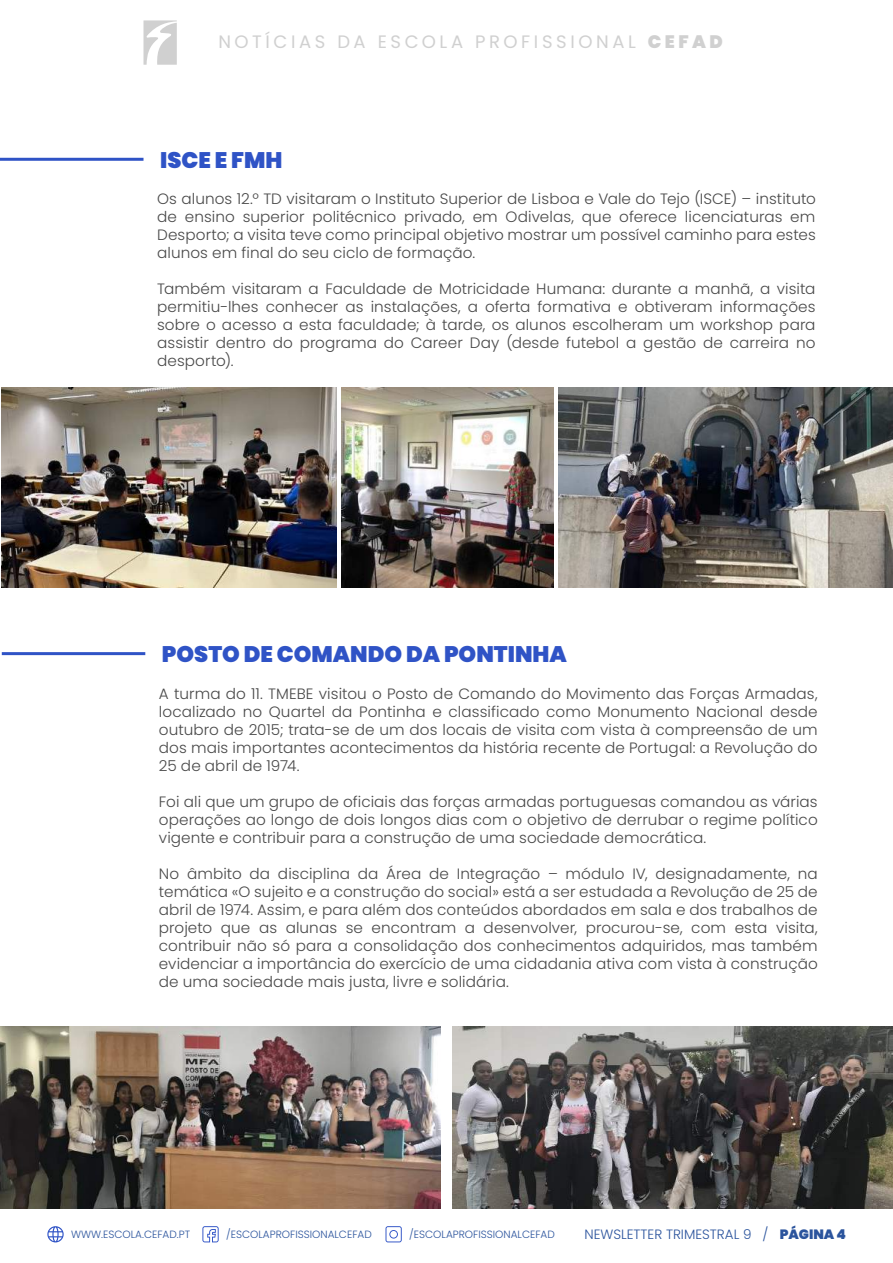
<style>
.page{position:relative;width:893px;height:1263px;background:#fff}
.page>*{position:absolute;margin:0;border:0;box-sizing:border-box;transform-origin:0 0}
.t1{font:900 22.5px "Poppins";color:#2f53c6}
.t2{font:18px "Poppins";letter-spacing:.2em;color:#d0d0d0}
.t3{font:300 15px/18px "Poppins";letter-spacing:.005em;color:#494949;text-align:justify}
.t4{font:300 13.5px "Poppins";color:#2b549d}
.t5{font:300 10.5px "Poppins";color:#2b549d}
.s1{font-weight:900}
</style>
<div class="page">
<svg style="left:47px;top:1226px;width:17px;height:16px"></svg>
<svg style="left:202px;top:1226px;width:17px;height:16px"></svg>
<svg style="left:385px;top:1226px;width:17px;height:16px"></svg>
<svg style="left:144px;top:20px;width:33px;height:45px"></svg>
<hr style="left:0;top:158px;width:144px;height:3px;background:#2f53c6">
<hr style="left:2px;top:652px;width:143px;height:3px;background:#2f53c6">
<img style="left:0;top:1026px;width:440px;height:183px">
<img style="left:453px;top:1026px;width:440px;height:183px">
<img style="left:2px;top:387px;width:334px;height:200px">
<img style="left:558px;top:387px;width:335px;height:200px">
<img style="left:341px;top:387px;width:212px;height:200px">
<p class="t2" style="left:218px;top:31px;width:506px">NOTÍCIAS DA ESCOLA PROFISSIONAL <span class="s1">CEFAD</span></p>
<h1 class="t1" style="left:160px;top:147px;width:124px">ISCE E FMH</h1>
<p class="t3" style="left:157px;top:190px;width:660px">Os alunos 12.º TD visitaram o Instituto Superior de Lisboa e Vale do Tejo (ISCE) – instituto de ensino superior politécnico privado, em Odivelas, que oferece licenciaturas em Desporto; a visita teve como principal objetivo mostrar um possível caminho para estes alunos em final do seu ciclo de formação.</p>
<p class="t3" style="left:157px;top:280px;width:660px">Também visitaram a Faculdade de Motricidade Humana: durante a manhã, a visita permitiu-lhes conhecer as instalações, a oferta formativa e obtiveram informações sobre o acesso a esta faculdade; à tarde, os alunos escolheram um workshop para assistir dentro do programa do Career Day (desde futebol a gestão de carreira no desporto).</p>
<h1 class="t1" style="left:162px;top:641px;width:406px">POSTO DE COMANDO DA PONTINHA</h1>
<p class="t3" style="left:159px;top:685px;width:660px">A turma do 11. TMEBE visitou o Posto de Comando do Movimento das Forças Armadas, localizado no Quartel da Pontinha e classificado como Monumento Nacional desde outubro de 2015; trata-se de um dos locais de visita com vista à compreensão de um dos mais importantes acontecimentos da história recente de Portugal: a Revolução do 25 de abril de 1974.</p>
<p class="t3" style="left:159px;top:793px;width:660px">Foi ali que um grupo de oficiais das forças armadas portuguesas comandou as várias operações ao longo de dois longos dias com o objetivo de derrubar o regime político vigente e contribuir para a construção de uma sociedade democrática.</p>
<p class="t3" style="left:159px;top:865px;width:660px">No âmbito da disciplina da Área de Integração – módulo IV, designadamente, na temática «O sujeito e a construção do social» está a ser estudada a Revolução de 25 de abril de 1974. Assim, e para além dos conteúdos abordados em sala e dos trabalhos de projeto que as alunas se encontram a desenvolver, procurou-se, com esta visita, contribuir não só para a consolidação dos conhecimentos adquiridos, mas também evidenciar a importância do exercício de uma cidadania ativa com vista à construção de uma sociedade mais justa, livre e solidária.</p>
<p class="t5" style="left:71px;top:1229px;width:121px">WWW.ESCOLA.CEFAD.PT</p>
<p class="t5" style="left:226px;top:1229px;width:147px">/ESCOLAPROFISSIONALCEFAD</p>
<p class="t5" style="left:409px;top:1229px;width:147px">/ESCOLAPROFISSIONALCEFAD</p>
<p class="t4" style="left:584px;top:1226px;width:263px">NEWSLETTER TRIMESTRAL 9 / <span class="s1">PÁGINA 4</span></p>
</div>
